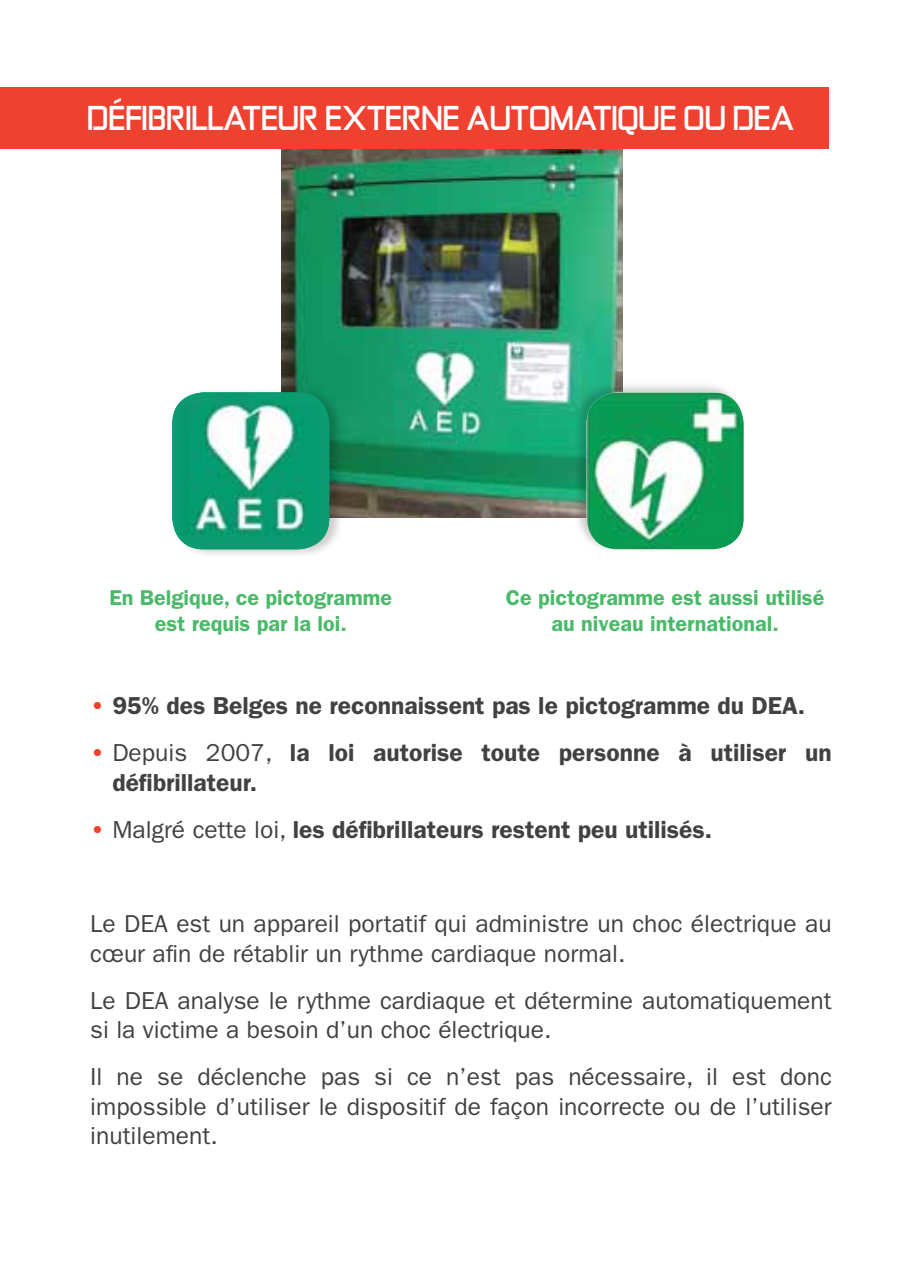
<style>
.page{position:relative;width:922px;height:1276px;background:#fff}
.page>*{position:absolute;margin:0;border:0;box-sizing:border-box;transform-origin:0 0}
.t1{font:700 30.75px "Zekton Rg";color:#fff}
.t2{font:24.5px/29.5px "ITC Franklin Gothic Std";color:#414042}
.t3{font:600 24.5px/29.5px "ITC Franklin Gothic Std";color:#414042}
.t4{font:600 21.5px/25.8px "ITC Franklin Gothic Std";color:#4ab969;text-align:center}
.s1{color:#ef4130}
.s2{font-weight:400}
.s3{font-size:25px}
</style>
<div class="page">
<img style="left:282px;top:148px;width:340px;height:370px">
<hr style="left:921px;top:741px;width:1px;height:87px;background:#ef4130">
<div style="left:171px;top:387px;width:173px;height:172px;background:#000;opacity:.2"></div>
<img style="left:172px;top:392px;width:157px;height:157px">
<div style="left:572px;top:381px;width:173px;height:173px;background:#000;opacity:.2"></div>
<img style="left:586px;top:392px;width:157px;height:157px">
<div style="left:0;top:87px;width:828px;height:61px;background:#ef4130"></div>
<p class="t1" style="left:87px;top:98px;width:666px">DÉFIBRILLATEUR EXTERNE AUTOMATIQUE OU DEA</p>
<p class="t4" style="left:109px;top:584px;width:284px">En Belgique, ce pictogramme est requis par la loi.</p>
<p class="t4" style="left:506px;top:584px;width:320px">Ce pictogramme est aussi utilisé au niveau international.</p>
<p class="t3" style="left:90px;top:691px;width:716px"><span class="s1">•</span> 95% des Belges ne reconnaissent pas le pictogramme du DEA.</p>
<p class="t3" style="left:112px;top:738px;width:720px;text-indent:-22px"><span class="s1">•</span> <span class="s2">Depuis 2007,</span> la loi autorise toute personne à utiliser un défibrillateur.</p>
<p class="t3" style="left:90px;top:815px;width:623px"><span class="s1">•</span> <span class="s2">Malgré cette loi,</span> les défibrillateurs restent peu utilisés.</p>
<p class="t2" style="left:90px;top:908px;width:742px">Le DEA est un appareil portatif qui administre un choc électrique au c<span class="s3">œ</span>ur afin de rétablir un rythme cardiaque normal.</p>
<p class="t2" style="left:90px;top:986px;width:742px">Le DEA analyse le rythme cardiaque et détermine automatiquement si la victime a besoin d’un choc électrique.</p>
<p class="t2" style="left:90px;top:1062px;width:743px;text-align:justify">Il ne se déclenche pas si ce n’est pas nécessaire, il est donc impossible d’utiliser le dispositif de façon incorrecte ou de l’utiliser inutilement.</p>
</div>
